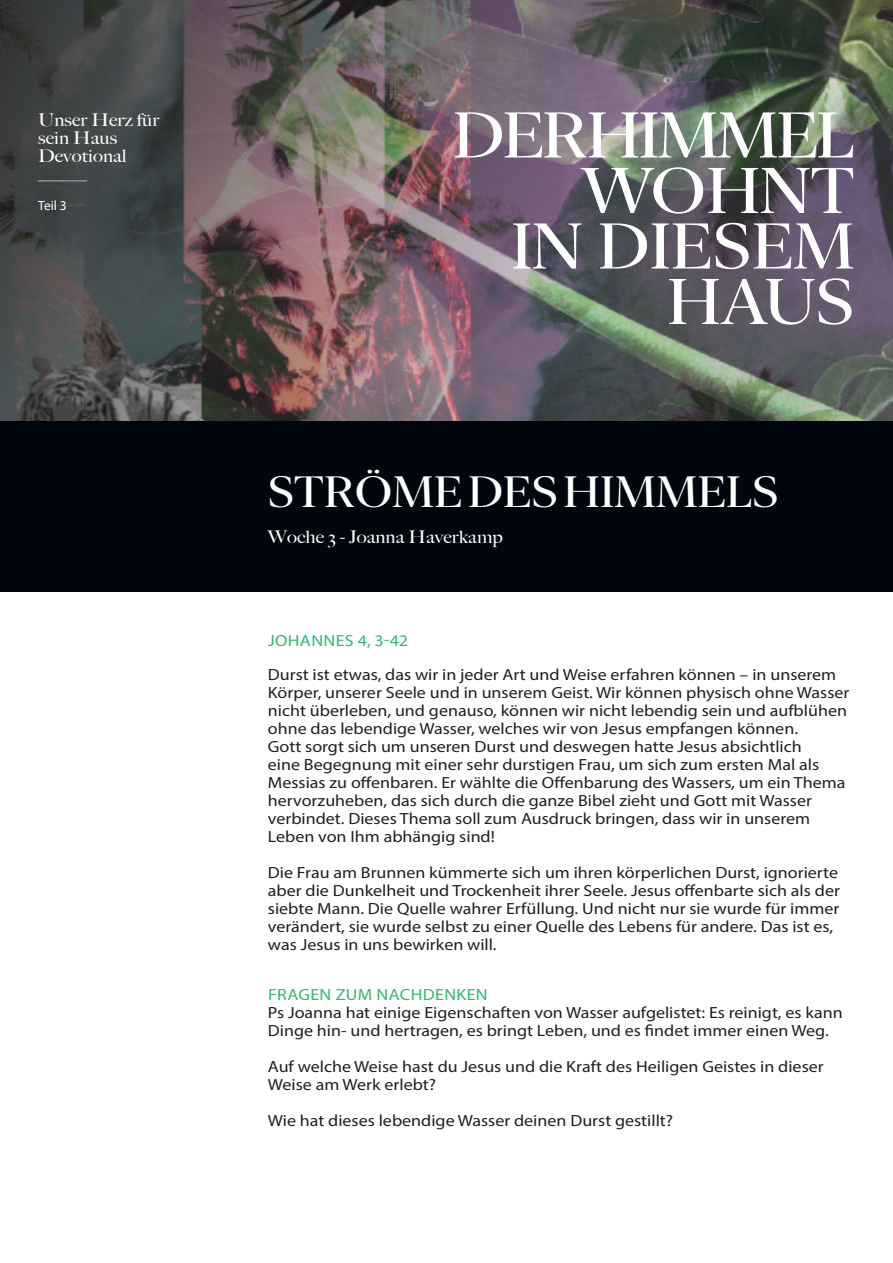
<style>
.page{position:relative;width:893px;height:1263px;background:#fff}
.page>*{position:absolute;margin:0;border:0;box-sizing:border-box;transform-origin:0 0}
.t1{font:63.9px/55.5px ".New York";letter-spacing:-.005em;color:#fff;text-align:right;scale:1.11 1}
.t2{font:63.9px ".New York";letter-spacing:-.025em;color:#fff;scale:1.11 1}
.t3{font:43.35px ".New York";color:#fff;scale:1.11 1}
.t4{font:500 17.55px/17px "Big Caslon";color:#fff;scale:1.11 1}
.reguar_green_moderat{font:16.2px/18px "Myriad Pro";color:#231f20;scale:1.11 1}
.reguar_green_moderat-2{font:16.2px "Myriad Pro";letter-spacing:.02em;color:#33b777;scale:1.11 1}
.t5{font:13.5px "Myriad Pro";color:#fff}
.s1{color:#33b777}
</style>
<div class="page">
<img style="left:0;top:0;width:893px;height:421px">
<div style="left:0;top:421px;width:893px;height:170px;background:#01060e"></div>
<p class="t4" style="left:38px;top:110px;width:111px">Unser Herz für</p>
<p class="t4" style="left:38px;top:128px;width:73px">sein Haus</p>
<p class="t4" style="left:38px;top:146px;width:81px">Devotional _____</p>
<p class="t5" style="left:38px;top:198px;width:30px">Teil 3</p>
<p class="t2" style="left:453px;top:97px;width:363px">DER HIMMEL</p>
<p class="t1" style="left:511px;top:163px;width:311px">WOHNT<br>IN DIESEM<br>HAUS</p>
<p class="t3" style="left:268px;top:466px;width:462px">STRÖME DES HIMMELS</p>
<p class="t4" style="left:268px;top:528px;width:213px">Woche 3 - Joanna Haverkamp</p>
<p class="reguar_green_moderat" style="left:268px;top:623px;width:513px;line-height:34.5px"><span class="s1">JOHANNES 4, 3-42<br></span>Durst ist etwas, das wir in jeder Art und Weise erfahren können – in unserem</p>
<p class="reguar_green_moderat" style="left:268px;top:684px;width:525px">Körper, unserer Seele und in unserem Geist. Wir können physisch ohne Wasser nicht überleben, und genauso, können wir nicht lebendig sein und aufblühen ohne das lebendige Wasser, welches wir von Jesus empfangen können.<br>Gott sorgt sich um unseren Durst und deswegen hatte Jesus absichtlich<br>eine Begegnung mit einer sehr durstigen Frau, um sich zum ersten Mal als Messias zu offenbaren. Er wählte die Offenbarung des Wassers, um ein Thema hervorzuheben, das sich durch die ganze Bibel zieht und Gott mit Wasser verbindet. Dieses Thema soll zum Ausdruck bringen, dass wir in unserem Leben von Ihm abhängig sind!</p>
<p class="reguar_green_moderat" style="left:268px;top:864px;width:517px">Die Frau am Brunnen kümmerte sich um ihren körperlichen Durst, ignorierte aber die Dunkelheit und Trockenheit ihrer Seele. Jesus offenbarte sich als der siebte Mann. Die Quelle wahrer Erfüllung. Und nicht nur sie wurde für immer verändert, sie wurde selbst zu einer Quelle des Lebens für andere. Das ist es, was Jesus in uns bewirken will.</p>
<p class="reguar_green_moderat-2" style="left:268px;top:984px;width:199px">FRAGEN ZUM NACHDENKEN</p>
<p class="reguar_green_moderat" style="left:268px;top:1003px;width:519px">Ps Joanna hat einige Eigenschaften von Wasser aufgelistet: Es reinigt, es kann<br>Dinge hin- und hertragen, es bringt Leben, und es findet immer einen Weg.</p>
<p class="reguar_green_moderat" style="left:268px;top:1057px;width:502px">Auf welche Weise hast du Jesus und die Kraft des Heiligen Geistes in dieser<br>Weise am Werk erlebt?</p>
<p class="reguar_green_moderat" style="left:268px;top:1111px;width:367px">Wie hat dieses lebendige Wasser deinen Durst gestillt?</p>
</div>
